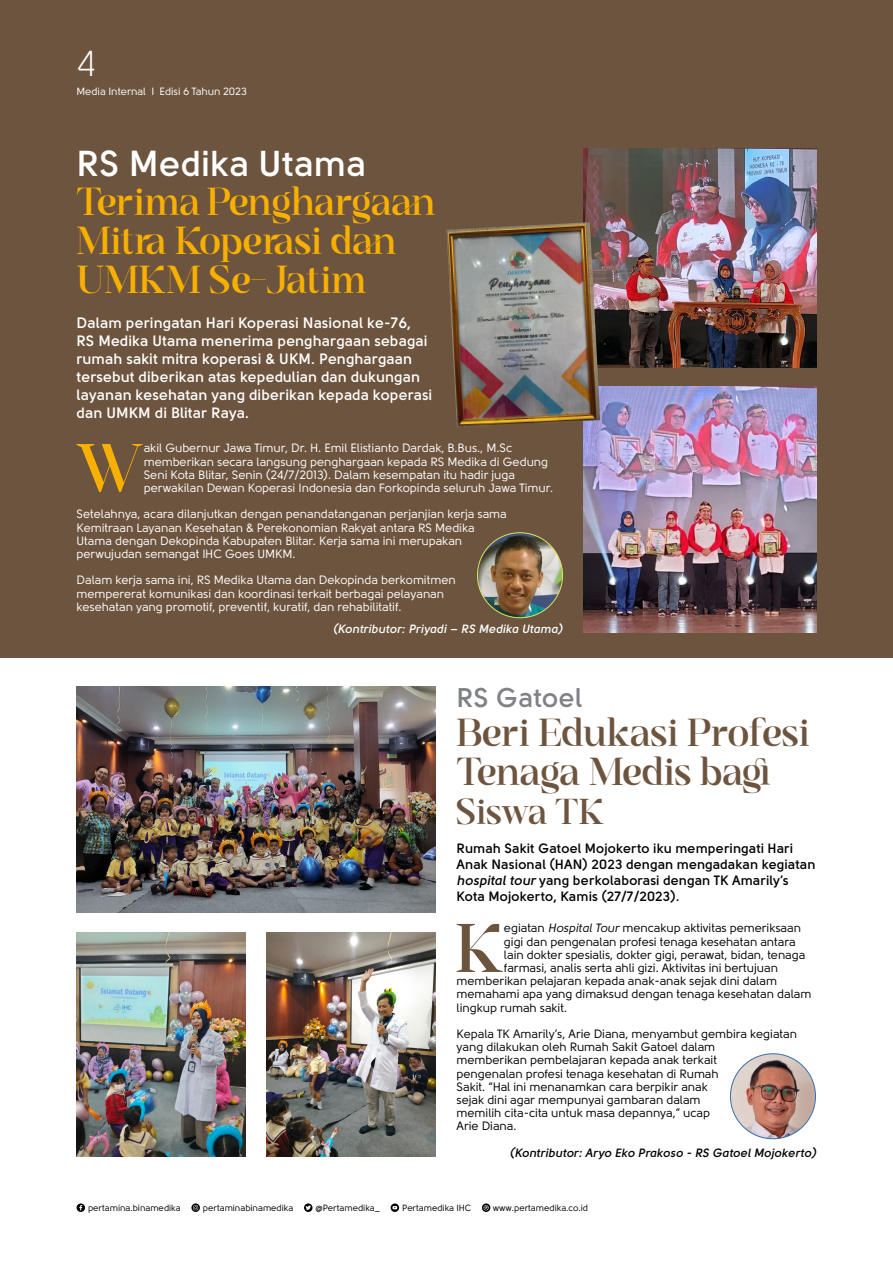
<style>
.page{position:relative;width:893px;height:1263px;background:#fff}
.page>*{position:absolute;margin:0;border:0;box-sizing:border-box;transform-origin:0 0}
.t1{font:68.55px "Sangira";color:#f7b000}
.t2{font:68.55px "Sangira";color:#6d543e}
.t3{font:39px/39px "Sangira";color:#f7b000}
.t4{font:39px/39px "Sangira";color:#6d543e}
.t5{font:700 36px "Solomon Sans Semi";color:#fff}
.t6{font:36px "Sangira";color:#6d543e}
.t7{font:36px "Solomon Sans Book";color:#fff}
.t8{font:700 27px "Solomon Sans Semi";color:#808285}
.t9{font:700 15px/18px "Solomon Sans Semi";color:#fff}
.t10{font:700 13.5px/16.2px "Solomon Sans Semi";color:#000}
.t11{font:12px/13.2px "Solomon";color:#fff}
.t12{font:12px/13.2px "Solomon";color:#000}
.t13{font:12px "Solomon Sans Semi Bold Italic";color:#000}
.t14{font:12px "Solomon Sans Semi Bold Italic";color:#fff}
.t15{font:10.5px "Solomon";color:#fff}
.t16{font:9px "Solomon";color:#000}
.s1{font-family:"Solomon Sans Semi Bold Italic";font-weight:400}
.s2{font-family:"Solomon Sans Normal Italic"}
</style>
<div class="page">
<div style="left:0;top:0;width:893px;height:657px;background:#6d543e"></div>
<img style="left:584px;top:149px;width:232px;height:219px">
<img style="left:477px;top:533px;width:85px;height:85px;border-radius:43px">
<img style="left:584px;top:386px;width:232px;height:246px">
<img style="left:77px;top:687px;width:359px;height:225px">
<img style="left:77px;top:932px;width:169px;height:225px">
<img style="left:267px;top:932px;width:169px;height:225px">
<img style="left:446px;top:222px;width:154px;height:206px">
<img style="left:730px;top:1054px;width:85px;height:85px;border-radius:43px">
<svg style="left:191px;top:1203px;width:9px;height:9px"></svg>
<svg style="left:77px;top:1203px;width:8px;height:9px"></svg>
<svg style="left:482px;top:1203px;width:8px;height:9px"></svg>
<svg style="left:391px;top:1203px;width:8px;height:9px"></svg>
<svg style="left:304px;top:1203px;width:9px;height:9px"></svg>
<h3 class="t7" style="left:77px;top:44px;width:21px">4</h3>
<p class="t15" style="left:77px;top:85px;width:172px">Media Internal I Edisi 6 Tahun 2023</p>
<h3 class="t5" style="left:77px;top:143px;width:291px">RS Medika Utama</h3>
<h2 class="t3" style="left:77px;top:182px;width:361px">Terima Penghargaan<br>Mitra Koperasi dan<br>UMKM Se-Jatim</h2>
<p class="t9" style="left:77px;top:314px;width:357px">Dalam peringatan Hari Koperasi Nasional ke-76, RS Medika Utama menerima penghargaan sebagai rumah sakit mitra koperasi &amp; UKM. Penghargaan tersebut diberikan atas kepedulian dan dukungan layanan kesehatan yang diberikan kepada koperasi dan UMKM di Blitar Raya.</p>
<h1 class="t1" style="left:75px;top:430px;width:70px">W</h1>
<p class="t11" style="left:144px;top:442px;width:411px">akil Gubernur Jawa Timur, Dr. H. Emil Elistianto Dardak, B.Bus., M.Sc memberikan secara langsung penghargaan kepada RS Medika di Gedung Seni Kota Blitar, Senin (24/7/2013). Dalam kesempatan itu hadir juga perwakilan Dewan Koperasi Indonesia dan Forkopinda seluruh Jawa Timur.</p>
<p class="t11" style="left:77px;top:508px;width:432px">Setelahnya, acara dilanjutkan dengan penandatanganan perjanjian kerja sama Kemitraan Layanan Kesehatan &amp; Perekonomian Rakyat antara RS Medika Utama dengan Dekopinda Kabupaten Blitar. Kerja sama ini merupakan perwujudan semangat IHC Goes UMKM.</p>
<p class="t11" style="left:77px;top:574px;width:381px">Dalam kerja sama ini, RS Medika Utama dan Dekopinda berkomitmen mempererat komunikasi dan koordinasi terkait berbagai pelayanan kesehatan yang promotif, preventif, kuratif, dan rehabilitatif.</p>
<p class="t14" style="left:333px;top:621px;width:232px">(Kontributor: Priyadi – RS Medika Utama)</p>
<h3 class="t8" style="left:457px;top:682px;width:127px">RS Gatoel</h3>
<h2 class="t4" style="left:457px;top:713px;width:355px">Beri Edukasi Profesi<br>Tenaga Medis bagi</h2>
<h3 class="t6" style="left:457px;top:792px;width:149px">Siswa TK</h3>
<p class="t10" style="left:457px;top:840px;width:360px">Rumah Sakit Gatoel Mojokerto iku memperingati Hari Anak Nasional (HAN) 2023 dengan mengadakan kegiatan <span class="s1">hospital tour</span> yang berkolaborasi dengan TK Amarily’s Kota Mojokerto, Kamis (27/7/2023).</p>
<h1 class="t2" style="left:455px;top:910px;width:50px">K</h1>
<p class="t12" style="left:504px;top:922px;width:298px">egiatan <span class="s2">Hospital Tour</span> mencakup aktivitas pemeriksaan</p>
<p class="t12" style="left:504px;top:935px;width:293px">gigi dan pengenalan profesi tenaga kesehatan antara</p>
<p class="t12" style="left:504px;top:948px;width:303px">lain dokter spesialis, dokter gigi, perawat, bidan, tenaga</p>
<p class="t12" style="left:504px;top:961px;width:276px">farmasi, analis serta ahli gizi. Aktivitas ini bertujuan</p>
<p class="t12" style="left:457px;top:974px;width:322px">memberikan pelajaran kepada anak-anak sejak dini dalam</p>
<p class="t12" style="left:457px;top:988px;width:356px">memahami apa yang dimaksud dengan tenaga kesehatan dalam</p>
<p class="t12" style="left:457px;top:1001px;width:112px">lingkup rumah sakit.</p>
<p class="t12" style="left:457px;top:1027px;width:342px">Kepala TK Amarily’s, Arie Diana, menyambut gembira kegiatan yang dilakukan oleh Rumah Sakit Gatoel dalam<br>memberikan pembelajaran kepada anak terkait<br>pengenalan profesi tenaga kesehatan di Rumah<br>Sakit. “Hal ini menanamkan cara berpikir anak<br>sejak dini agar mempunyai gambaran dalam<br>memilih cita-cita untuk masa depannya,” ucap<br>Arie Diana.</p>
<p class="t13" style="left:510px;top:1145px;width:308px">(Kontributor: Aryo Eko Prakoso - RS Gatoel Mojokerto)</p>
<p class="t16" style="left:88px;top:1203px;width:94px">pertamina.binamedika</p>
<p class="t16" style="left:203px;top:1203px;width:92px">pertaminabinamedika</p>
<p class="t16" style="left:316px;top:1203px;width:66px">@Pertamedika_</p>
<p class="t16" style="left:402px;top:1203px;width:71px">Pertamedika IHC</p>
<p class="t16" style="left:493px;top:1203px;width:97px">www.pertamedika.co.id</p>
</div>
